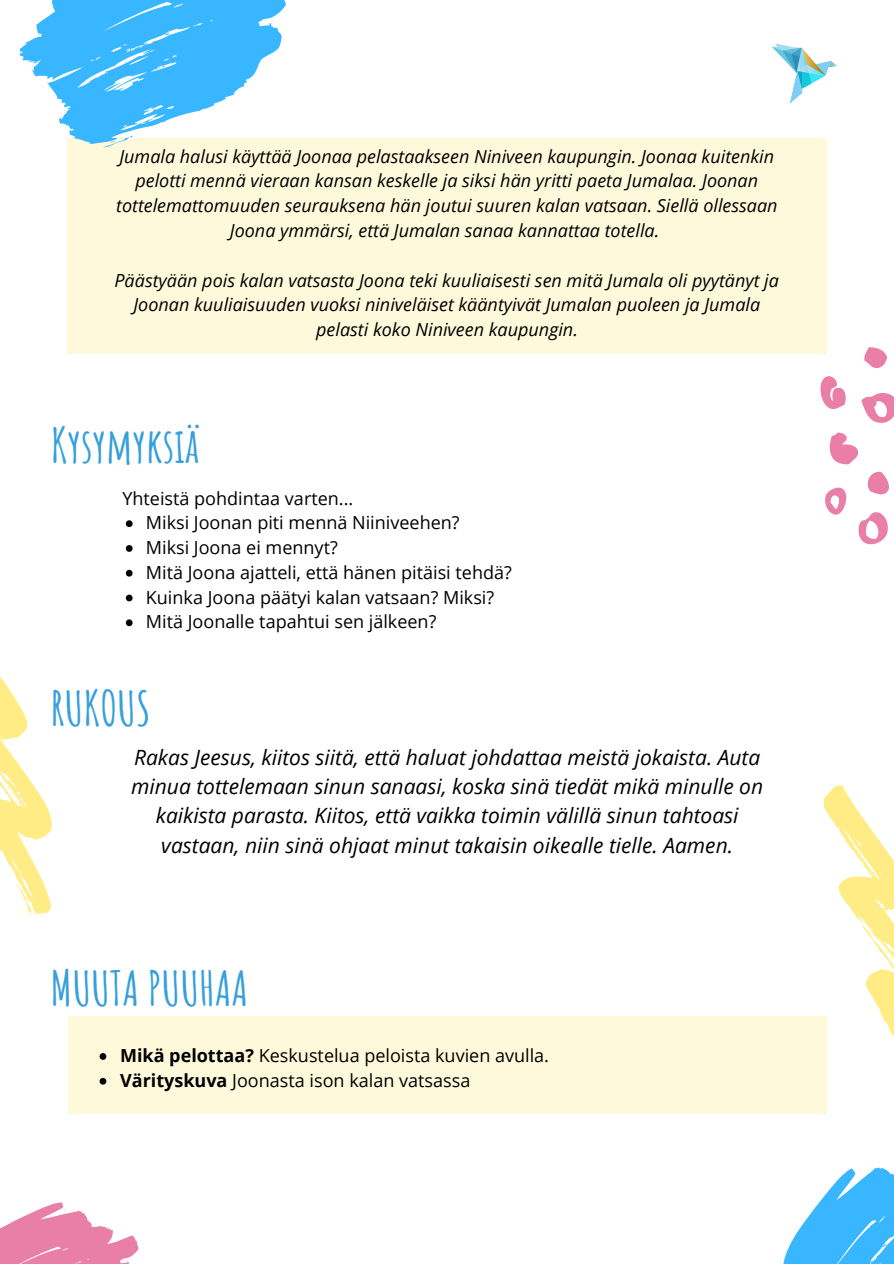
<style>
.page{position:relative;width:894px;height:1264px;background:#fff}
.page>*{position:absolute;margin:0;border:0;box-sizing:border-box;transform-origin:0 0}
.t1{font:700 47.25px "Amatic SC";color:#379fdb}
.t2{font:italic 21px/29.2px "Open Sans";color:#000;text-align:center}
.t3{font:italic 18px/24.8px "Open Sans";color:#000;text-align:center}
.t4{font:18px "Open Sans";color:#000}
.s1{font-weight:700}
</style>
<div class="page">
<div style="left:68px;top:139px;width:758px;height:215px;background:#fff9dc"></div>
<svg style="left:0;top:676px;width:52px;height:240px"></svg>
<svg style="left:19px;top:0;width:295px;height:174px"></svg>
<svg style="left:103px;top:134px;width:31px;height:19px"></svg>
<svg style="left:864px;top:347px;width:22px;height:22px"></svg>
<svg style="left:820px;top:376px;width:26px;height:33px"></svg>
<svg style="left:861px;top:393px;width:32px;height:30px"></svg>
<svg style="left:825px;top:432px;width:64px;height:112px"></svg>
<div style="left:68px;top:1016px;width:758px;height:97px;background:#fff9dc"></div>
<svg style="left:0;top:1202px;width:139px;height:61px"></svg>
<svg style="left:823px;top:785px;width:71px;height:308px"></svg>
<svg style="left:749px;top:1113px;width:144px;height:150px"></svg>
<svg style="left:126px;top:520px;width:6px;height:7px"></svg>
<svg style="left:126px;top:545px;width:6px;height:7px"></svg>
<svg style="left:126px;top:570px;width:6px;height:6px"></svg>
<svg style="left:126px;top:594px;width:6px;height:7px"></svg>
<svg style="left:126px;top:619px;width:6px;height:7px"></svg>
<svg style="left:99px;top:1053px;width:7px;height:6px"></svg>
<svg style="left:99px;top:1077px;width:7px;height:7px"></svg>
<img style="left:771px;top:43px;width:66px;height:61px">
<p class="t3" style="left:116px;top:143px;width:662px">Jumala halusi käyttää Joonaa pelastaakseen Niniveen kaupungin. Joonaa kuitenkin pelotti mennä vieraan kansan keskelle ja siksi hän yritti paeta Jumalaa. Joonan tottelemattomuuden seurauksena hän joutui suuren kalan vatsaan. Siellä ollessaan Joona ymmärsi, että Jumalan sanaa kannattaa totella.</p>
<p class="t3" style="left:114px;top:267px;width:666px">Päästyään pois kalan vatsasta Joona teki kuuliaisesti sen mitä Jumala oli pyytänyt ja<br>Joonan kuuliaisuuden vuoksi niniveläiset kääntyivät Jumalan puoleen ja Jumala pelasti koko Niniveen kaupungin.</p>
<p class="t1" style="left:51px;top:415px;width:150px">Kysymyksiä</p>
<p class="t4" style="left:122px;top:485px;width:232px">Yhteistä pohdintaa varten...</p>
<p class="t4" style="left:146px;top:510px;width:315px">Miksi Joonan piti mennä Niiniveehen?</p>
<p class="t4" style="left:146px;top:535px;width:193px">Miksi Joona ei mennyt?</p>
<p class="t4" style="left:146px;top:559px;width:367px">Mitä Joona ajatteli, että hänen pitäisi tehdä?</p>
<p class="t4" style="left:146px;top:584px;width:350px">Kuinka Joona päätyi kalan vatsaan? Miksi?</p>
<p class="t4" style="left:146px;top:609px;width:292px">Mitä Joonalle tapahtui sen jälkeen?</p>
<p class="t1" style="left:51px;top:677px;width:101px">RUKOUS</p>
<p class="t2" style="left:131px;top:742px;width:633px">Rakas Jeesus, kiitos siitä, että haluat johdattaa meistä jokaista. Auta minua tottelemaan sinun sanaasi, koska sinä tiedät mikä minulle on kaikista parasta. Kiitos, että vaikka toimin välillä sinun tahtoasi vastaan, niin sinä ohjaat minut takaisin oikealle tielle. Aamen.</p>
<p class="t1" style="left:51px;top:958px;width:199px">MUUTA PUUHAA</p>
<p class="t4" style="left:120px;top:1042px;width:430px"><span class="s1">Mikä pelottaa?</span> Keskustelua peloista kuvien avulla.</p>
<p class="t4" style="left:120px;top:1067px;width:351px"><span class="s1">Värityskuva</span> Joonasta ison kalan vatsassa</p>
</div>
